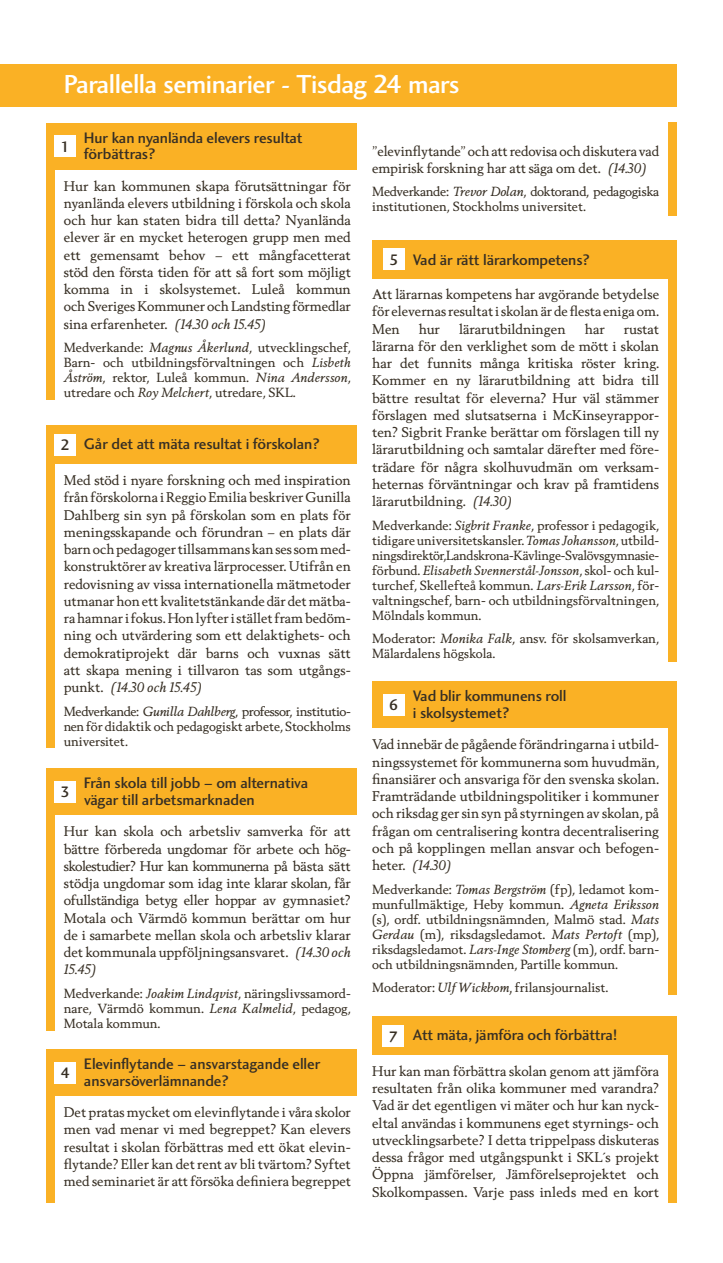
<style>
.page{position:relative;width:723px;height:1263px;background:#fff}
.page>*{position:absolute;margin:0;border:0;box-sizing:border-box;transform-origin:0 0}
.t1{font:500 27px "Charlotte Sans SKL";letter-spacing:-.02em;color:#fff}
.t2{font:500 15.75px/16.5px "Charlotte Sans SKL";letter-spacing:-.005em;color:#372f24}
.t3{font:13.5px/17.2px "Berling Nova Text";color:#372f24;text-align:justify}
.t4{font:12.75px/15px "Berling Nova Text";color:#372f24;text-align:justify}
.t5{font:12.75px/15px "Berling Nova Text";letter-spacing:-.02em;color:#372f24}
.s1{font-style:italic}
</style>
<div class="page">
<div style="left:0;top:64px;width:677px;height:42px;background:#fab125"></div>
<div style="left:46px;top:123px;width:311px;height:46px;background:#fab125"></div>
<div style="left:46px;top:124px;width:9px;height:276px;background:#fab125"></div>
<div style="left:55px;top:135px;width:21px;height:22px;background:#fff"></div>
<div style="left:46px;top:425px;width:311px;height:39px;background:#fab125"></div>
<div style="left:46px;top:425px;width:9px;height:323px;background:#fab125"></div>
<div style="left:55px;top:434px;width:21px;height:21px;background:#fff"></div>
<div style="left:46px;top:768px;width:311px;height:47px;background:#fab125"></div>
<div style="left:46px;top:770px;width:9px;height:260px;background:#fab125"></div>
<div style="left:55px;top:781px;width:21px;height:21px;background:#fff"></div>
<div style="left:46px;top:1049px;width:311px;height:47px;background:#fab125"></div>
<div style="left:46px;top:1051px;width:9px;height:152px;background:#fab125"></div>
<div style="left:55px;top:1062px;width:21px;height:21px;background:#fff"></div>
<div style="left:372px;top:240px;width:305px;height:38px;background:#fab125"></div>
<div style="left:668px;top:241px;width:9px;height:420px;background:#fab125"></div>
<div style="left:383px;top:248px;width:22px;height:22px;background:#fff"></div>
<div style="left:668px;top:123px;width:9px;height:93px;background:#fab125"></div>
<div style="left:372px;top:681px;width:305px;height:47px;background:#fab125"></div>
<div style="left:668px;top:682px;width:9px;height:313px;background:#fab125"></div>
<div style="left:383px;top:694px;width:21px;height:21px;background:#fff"></div>
<div style="left:372px;top:1016px;width:305px;height:38px;background:#fab125"></div>
<div style="left:668px;top:1017px;width:9px;height:186px;background:#fab125"></div>
<div style="left:383px;top:1025px;width:21px;height:22px;background:#fff"></div>
<h1 class="t1" style="left:64px;top:68px;width:397px">Parallella seminarier - Tisdag 24 mars</h1>
<p class="t2" style="left:61px;top:138px;width:11px">1</p>
<p class="t2" style="left:84px;top:129px;width:220px">Hur kan nyanlända elevers resultat förbättras?</p>
<p class="t3" style="left:64px;top:177px;width:289px">Hur kan kommunen skapa förutsättningar för nyanlända elevers utbildning i förskola och skola och hur kan staten bidra till detta? Nyanlända elever är en mycket heterogen grupp men med ett gemensamt behov – ett mångfacetterat stöd den första tiden för att så fort som möjligt komma in i skolsystemet. Luleå kommun och Sveriges Kommuner och Landsting förmedlar sina erfarenheter. <span class="s1">(14.30 och 15.45)</span></p>
<p class="t4" style="left:64px;top:340px;width:289px">Medverkande: <span class="s1">Magnus Åkerlund</span>, utvecklingschef, Barn- och utbildningsförvaltningen och <span class="s1">Lisbeth Åström</span>, rektor, Luleå kommun. <span class="s1">Nina Andersson</span>, utredare och <span class="s1">Roy Melchert</span>, utredare, SKL.</p>
<p class="t2" style="left:61px;top:436px;width:261px">2 Går det att mäta resultat i förskolan?</p>
<p class="t3" style="left:64px;top:471px;width:289px">Med stöd i nyare forskning och med inspiration från förskolorna iReggioEmilia beskriver Gunilla Dahlberg sin syn på förskolan som en plats för meningsskapande och förundran – en plats där barnochpedagogertillsammanskansessommed&shy;konstruktörer av kreativa lärprocesser. Utifrån en redovisning av vissa internationella mätmetoder utmanarhonett kvalitetstänkande där detmätba&shy;rahamnari fokus. Honlyfteristället frambedöm&shy;ning och utvärdering som ett delaktighets- och demokratiprojekt där barns och vuxnas sätt att skapa mening i tillvaron tas som utgångs&shy;punkt. <span class="s1">(14.30 och 15.45)</span></p>
<p class="t4" style="left:64px;top:703px;width:289px">Medverkande: <span class="s1">Gunilla Dahlberg</span>, professor, institutio&shy;nenför didaktik och pedagogiskt arbete, Stockholms universitet.</p>
<p class="t2" style="left:61px;top:784px;width:11px">3</p>
<p class="t2" style="left:84px;top:775px;width:226px">Från skola till jobb – om alternativa vägar till arbetsmarknaden</p>
<p class="t3" style="left:64px;top:822px;width:289px">Hur kan skola och arbetsliv samverka för att bättre förbereda ungdomar för arbete och hög&shy;skolestudier? Hur kan kommunerna på bästa sätt stödja ungdomar som idag inte klarar skolan, får ofullständiga betyg eller hoppar av gymnasiet?<br>Motala och Värmdö kommun berättar om hur de i samarbete mellan skola och arbetsliv klarar det kommunala uppföljningsansvaret. <span class="s1">(14.30 och 15.45)</span></p>
<p class="t4" style="left:64px;top:985px;width:289px">Medverkande: <span class="s1">Joakim Lindqvist</span>, näringslivssamord&shy;nare, Värmdö kommun. <span class="s1">Lena Kalmelid</span>, pedagog, Motala kommun.</p>
<p class="t2" style="left:61px;top:1065px;width:11px">4</p>
<p class="t2" style="left:84px;top:1056px;width:238px">Elevinflytande – ansvarstagande eller ansvarsöverlämnande?</p>
<p class="t3" style="left:64px;top:1103px;width:289px">Det pratas mycket om elevinflytande i våra skolor men vad menar vi med begreppet? Kan elevers resultat i skolan förbättras med ett ökat elevin&shy;flytande? Eller kan det rent av bli tvärtom? Syftet med seminariet är att försöka definiera begreppet</p>
<p class="t3" style="left:372px;top:142px;width:289px">”elevinflytande” ochattredovisa ochdiskutera vad empirisk forskning har att säga om det. <span class="s1">(14.30)</span></p>
<p class="t5" style="left:372px;top:184px;width:289px">Medverkande: <span class="s1">Trevor Dolan</span>, doktorand, pedagogiska institutionen, Stockholms universitet.</p>
<p class="t2" style="left:389px;top:251px;width:202px">5 Vad är rätt lärarkompetens?</p>
<p class="t3" style="left:372px;top:285px;width:289px">Att lärarnas kompetens har avgörande betydelse för elevernasresultatiskolanär deflesta eniga om.<br>Men</p>
<p class="t3" style="left:419px;top:320px;width:23px">hur</p>
<p class="t3" style="left:459px;top:320px;width:108px">lärarutbildningen</p>
<p class="t3" style="left:585px;top:320px;width:22px">har</p>
<p class="t3" style="left:372px;top:320px;width:289px;text-indent:252px">rustat lärarna för den verklighet som de mött i skolan har det funnits många kritiska röster kring.<br>Kommer en ny lärarutbildning att bidra till bättre resultat för eleverna? Hur väl stämmer förslagen med slutsatserna i McKinseyrappor&shy;ten? Sigbrit Franke berättar om förslagen till ny lärarutbildning och samtalar därefter med före&shy;trädare för några skolhuvudmän om verksam&shy;heternas förväntningar och krav på framtidens lärarutbildning. <span class="s1">(14.30)</span></p>
<p class="t4" style="left:372px;top:517px;width:289px">Medverkande: <span class="s1">Sigbrit Franke</span>, professor i pedagogik, tidigareuniversitetskansler.<span class="s1">Tomas Johansson</span>,utbild&shy;ningsdirektör,Landskrona-Kävlinge-Svalövsgymnasie&shy;förbund. <span class="s1">Elisabeth Svennerstål-Jonsson</span>, skol- och kul&shy;turchef, Skellefteå kommun. <span class="s1">Lars-Erik Larsson</span>, för&shy;valtningschef, barn- och utbildningsförvaltningen, Mölndals kommun.</p>
<p class="t4" style="left:372px;top:631px;width:289px">Moderator: <span class="s1">Monika Falk</span>, ansv. för skolsamverkan,<br>Mälardalens högskola.</p>
<p class="t2" style="left:389px;top:697px;width:11px">6</p>
<p class="t2" style="left:413px;top:688px;width:155px">Vad blir kommunens roll i skolsystemet?</p>
<p class="t3" style="left:372px;top:736px;width:289px">Vad innebär de pågående förändringarna i utbild&shy;ningssystemet för kommunerna som huvudmän, finansiärer och ansvariga för den svenska skolan.<br>Framträdande utbildningspolitiker i kommuner och riksdag ger sin syn på styrningen av skolan, på frågan om centralisering kontra decentralisering och på kopplingen mellan ansvar och befogen&shy;heter. <span class="s1">(14.30)</span></p>
<p class="t4" style="left:372px;top:881px;width:289px">Medverkande: <span class="s1">Tomas Bergström</span> (fp), ledamot kom&shy;munfullmäktige, Heby kommun. <span class="s1">Agneta Eriksson </span>(s), ordf. utbildningsnämnden, Malmö stad. <span class="s1">Mats Gerdau</span> (m), riksdagsledamot. <span class="s1">Mats Pertoft</span> (mp), riksdagsledamot. <span class="s1">Lars-Inge Stomberg</span> (m), ordf. barn&shy;och utbildningsnämnden, Partille kommun.</p>
<p class="t4" style="left:372px;top:980px;width:238px">Moderator: <span class="s1">Ulf Wickbom,</span> frilansjournalist.</p>
<p class="t2" style="left:388px;top:1027px;width:230px">7 Att mäta, jämföra och förbättra!</p>
<p class="t3" style="left:372px;top:1062px;width:289px">Hur kan man förbättra skolan genom att jämföra resultaten från olika kommuner med varandra?<br>Vad är det egentligen vi mäter och hur kan nyck&shy;eltal användas i kommunens eget styrnings- och utvecklingsarbete? I detta trippelpass diskuteras dessa frågor med utgångspunkt i SKL´s projekt Öppna jämförelser, Jämförelseprojektet och Skolkompassen. Varje pass inleds med en kort</p>
</div>
